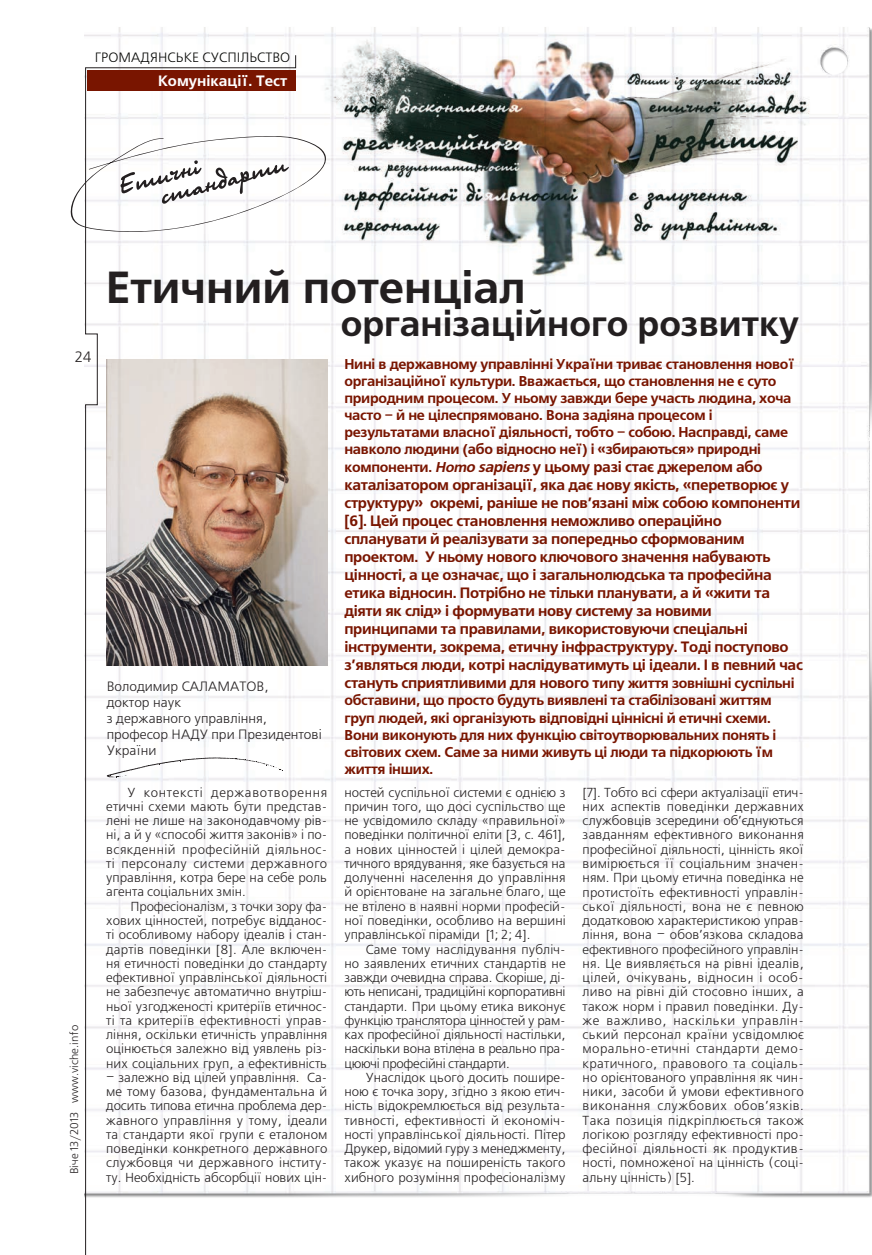
<style>
.page{position:relative;width:872px;height:1255px;background:#fff}
.page>*{position:absolute;margin:0;border:0;box-sizing:border-box;transform-origin:0 0}
.t1{font:700 44.85px "Free Set C";color:#231f20}
.t2{font:700 35.85px "Free Set C";color:#231f20}
.vrez{font:700 15px/18px "Free Set C";letter-spacing:-.02em;color:#791500}
.rubrica_left{font:700 15px "Free Set C";color:#fff}
.foto{font:15px "Free Set C";color:#231f20}
.vrez-2{font:700 14.25px/17.1px "Free Set C";letter-spacing:-.02em;color:#791500}
.author{font:13.5px/16.2px "Free Set C";color:#231f20}
.rubrica_right{font:13.5px "Free Set C";color:#040503}
.text_freeset{font:13.05px/14.2px "Free Set C";color:#231f20;text-align:justify}
.t3{font:11.25px "Free Set C";color:#231f20}
.s1{font-size:14.25px}
.s2{font-style:italic;font-size:14.25px}
.s3{font-style:italic}
</style>
<div class="page">
<img style="left:84px;top:27px;width:771px;height:1171px">
<img style="left:855px;top:27px;width:17px;height:1171px">
<img style="left:313px;top:35px;width:528px;height:244px">
<svg style="left:70px;top:55px;width:257px;height:1199px"></svg>
<p class="rubrica_right" style="left:95px;top:50px;width:197px">ГРОМАДЯНСЬКЕ СУСПІЛЬСТВО</p>
<p class="rubrica_left" style="left:158px;top:72px;width:131px">Комунікації. Тест</p>
<p class="foto" style="left:75px;top:349px;width:18px">24</p>
<p class="t3" style="left:68px;top:1174px;width:151px;rotate:-90deg">Віче 13/2013 www.viche.info</p>
<p class="t1" style="left:106px;top:262px;width:421px">Етичний потенцiал</p>
<p class="t2" style="left:341px;top:303px;width:459px">органiзацiйного розвитку</p>
<p class="author" style="left:107px;top:678px;width:163px">Володимир САЛАМАТОВ,</p>
<p class="author" style="left:107px;top:694px;width:162px">доктор наук<br>з державного управління,</p>
<p class="author" style="left:107px;top:727px;width:216px">професор НАДУ при Президентові<br>України</p>
<p class="text_freeset" style="left:106px;top:785px;width:223px;text-indent:21px">У контексті державотворення етичні схеми мають бути представ&shy;лені не лише на законодавчому рів&shy;ні, а й у «способі життя законів» і по&shy;всякденній професійній діяльнос&shy;ті персоналу системи державного управління, котра бере на себе роль агента соціальних змін.</p>
<p class="text_freeset" style="left:106px;top:899px;width:223px;text-indent:24px">Професіоналізм, з точки зору фа&shy;хових цінностей, потребує відданос&shy;ті особливому набору ідеалів і стан&shy;дартів поведінки [8]. Але включен&shy;ня етичності поведінки до стандарту ефективної управлінської діяльності не забезпечує автоматично внутріш&shy;ньої узгодженості критеріїв етичнос&shy;ті та критеріїв ефективності управ&shy;ління, оскільки етичність управління оцінюється залежно від уявлень різ&shy;них соціальних груп, а ефективність</p>
<p class="text_freeset" style="left:106px;top:1070px;width:223px">– залежно від цілей управління. Са&shy;ме тому базова, фундаментальна й досить типова етична проблема дер&shy;жавного управління у тому, ідеали та стандарти якої групи є еталоном поведінки конкретного державного службовця чи державного інститу&shy;ту. Необхідність абсорбції нових цін-</p>
<p class="vrez-2" style="left:344px;top:355px;width:452px">Нині в державному управлінні України триває становлення нової організаційної культури. Вважається, що становлення не є суто природним процесом. У ньому завжди бере участь людина, хоча часто – й не цілеспрямовано. Вона задіяна процесом і результатами власної діяльності, тобто – собою. Насправді, саме навколо людини (або відносно неї) і «збираються» природні</p>
<p class="vrez" style="left:344px;top:458px;width:460px"><span class="s1">компоненти.</span> <span class="s2">Hom</span><span class="s3">o sapiens</span>у цьому разі стає джерелом або каталізатором організації, яка дає нову якість, «перетворює у структуру» окремі, раніше не пов’язані між собою компоненти [6]. Цей процес становлення неможливо операційно спланувати й реалізувати за попередньо сформованим проектом. У ньому нового ключового значення набувають цінності, а це означає, що і загальнолюдська та професійна етика відносин. Потрібно не тільки планувати, а й «жити та діяти як слід» і формувати нову систему за новими принципами та правилами, використовуючи спеціальні інструменти, зокрема, етичну інфраструктуру. Тоді поступово з’являться люди, котрі наслідуватимуть ці ідеали. І в певний час стануть сприятливими для нового т<span class="s1">ипу життя зовнішні суспільні</span></p>
<p class="vrez-2" style="left:344px;top:692px;width:433px">обставини, що просто будуть виявлені та стабілізовані життям груп людей, які організують відповідні ціннісні й етичні схеми.<br>Вони виконують для них функцію світоутворювальних понять і світових схем. Саме за ними живуть ці люди та підкорюють їм життя інших.</p>
<p class="text_freeset" style="left:344px;top:785px;width:223px">ностей суспільної системи є однією з причин того, що досі суспільство ще не усвідомило складу «правильної» поведінки політичної еліти [3, с. 461], а нових цінностей і цілей демокра&shy;тичного врядування, яке базується на долученні населення до управління й орієнтоване на загальне благо, ще не втілено в наявні норми професій&shy;ної поведінки, особливо на вершині управлінської піраміди [1; 2; 4].</p>
<p class="text_freeset" style="left:344px;top:942px;width:223px;text-indent:21px">Саме тому наслідування публіч&shy;но заявлених етичних стандартів не завжди очевидна справа. Скоріше, ді&shy;ють неписані, традиційні корпоративні стандарти. При цьому етика виконує функцію транслятора цінностей у рам&shy;ках професійної діяльності настільки, наскільки вона втілена в реально пра&shy;цюючі професійні стандарти.</p>
<p class="text_freeset" style="left:344px;top:1070px;width:223px;text-indent:21px">Унаслідок цього досить пошире&shy;ною є точка зору, згідно з якою етич&shy;ність відокремлюється від результа&shy;тивності, ефективності й економіч&shy;ності управлінської діяльності. Пітер Друкер, відомий гуру з менеджменту, також указує на поширеність такого хибного розуміння професіоналізму</p>
<p class="text_freeset" style="left:582px;top:785px;width:223px">[7]. Тобто всі сфери актуалізації етич&shy;них аспектів поведінки державних службовців зсередини об’єднуються завданням ефективного виконання професійної діяльності, цінність якої вимірюється її соціальним значен&shy;ням. При цьому етична поведінка не протистоїть ефективності управлін&shy;ської діяльності, вона не є певною додатковою характеристикою управ&shy;ління, вона – обов’язкова складова ефективного професійного управлін&shy;ня. Це виявляється на рівні ідеалів, цілей, очікувань, відносин і особ&shy;ливо на рівні дій стосовно інших, а також норм і правил поведінки. Ду&shy;же важливо, наскільки управлін&shy;ський персонал країни усвідомлює морально-етичні стандарти демо&shy;кратичного, правового та соціаль&shy;но орієнтованого управління як чин&shy;ники, засоби й умови ефективного виконання службових обов’язків.<br>Така позиція підкріплюється також логікою розгляду ефективності про&shy;фесійної діяльності як продуктив&shy;ності, помноженої на цінність (соці&shy;альну цінність) [5].</p>
</div>
